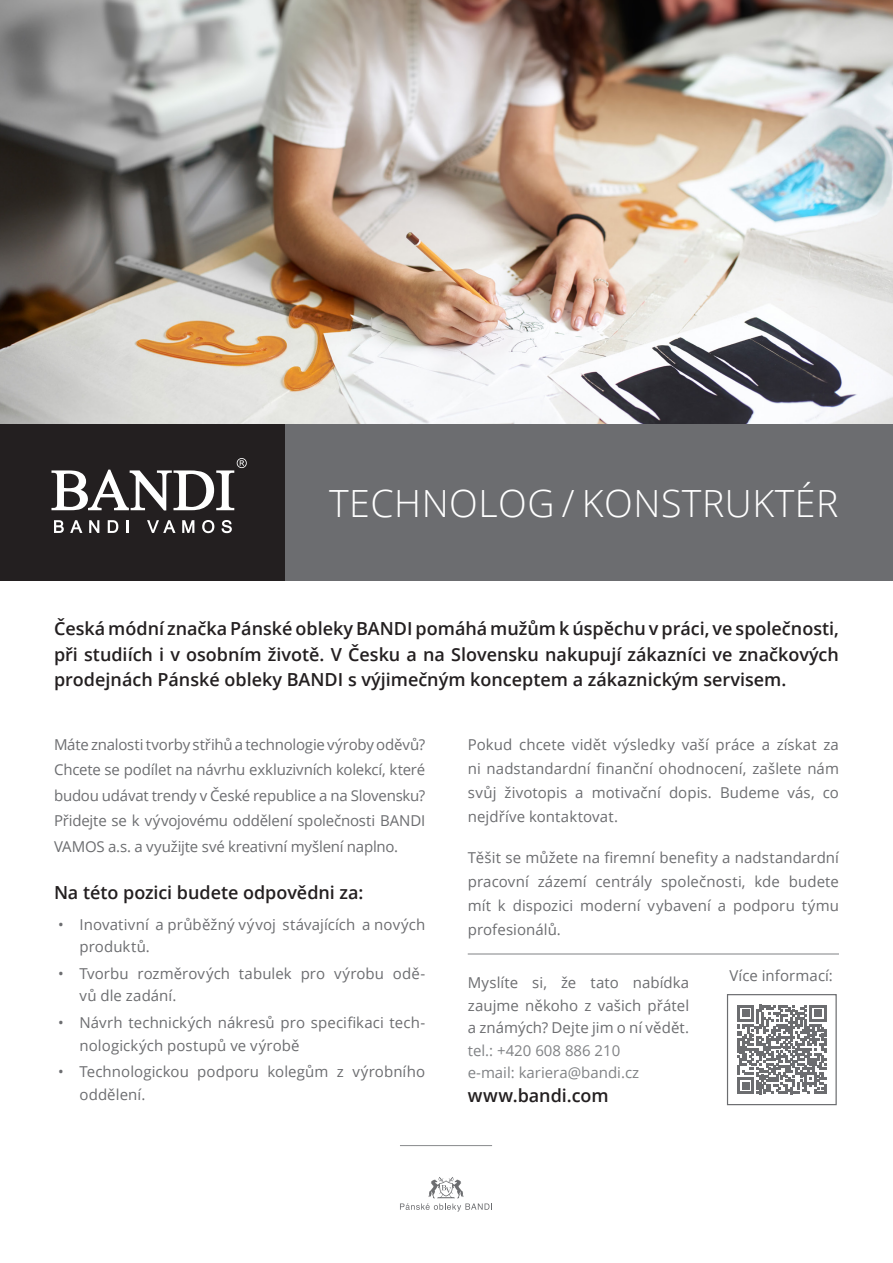
<style>
.page{position:relative;width:893px;height:1263px;background:#fff}
.page>*{position:absolute;margin:0;border:0;box-sizing:border-box;transform-origin:0 0}
.t1{font:300 37.5px "Open Sans";letter-spacing:.015em;color:#fff}
.Text{font:600 18px/25.5px "Open Sans";color:#231f20;text-align:justify}
.Text-2{font:15px/22.5px "Open Sans";letter-spacing:.005em;color:#6c6d70;text-align:justify}
.Text-3{font:15px/22.5px "Open Sans";color:#808285}
</style>
<div class="page">
<img style="left:0;top:0;width:893px;height:424px">
<div style="left:0;top:424px;width:893px;height:156px;background:#6c6d70"></div>
<div style="left:0;top:424px;width:284px;height:156px;background:#231f20"></div>
<svg style="left:54px;top:520px;width:10px;height:13px"></svg>
<svg style="left:70px;top:520px;width:12px;height:13px"></svg>
<svg style="left:222px;top:520px;width:10px;height:13px"></svg>
<svg style="left:89px;top:520px;width:10px;height:13px"></svg>
<svg style="left:182px;top:520px;width:12px;height:13px"></svg>
<svg style="left:147px;top:520px;width:28px;height:13px"></svg>
<svg style="left:202px;top:520px;width:12px;height:13px"></svg>
<svg style="left:108px;top:520px;width:10px;height:13px"></svg>
<svg style="left:126px;top:520px;width:3px;height:13px"></svg>
<svg style="left:51px;top:458px;width:196px;height:52px"></svg>
<svg style="left:737px;top:1005px;width:89px;height:89px"></svg>
<div style="left:727px;top:994px;width:110px;height:111px;border:1px solid #6c6d70"></div>
<hr style="left:468px;top:954px;width:371px;height:1px;background:#808285">
<hr style="left:400px;top:1145px;width:92px;height:1px;background:#87898c">
<svg style="left:400px;top:1177px;width:92px;height:34px"></svg>
<p class="t1" style="left:329px;top:478px;width:511px">TECHNOLOG / KONSTRUKTÉR</p>
<p class="Text" style="left:54px;top:616px;width:786px">Česká módní značka Pánské obleky BANDI pomáhá mužům k úspěchu v práci, ve společnosti, při studiích i v osobním životě. V Česku a na Slovensku nakupují zákazníci ve značkových prodejnách Pánské obleky BANDI s výjimečným konceptem a zákaznickým servisem.</p>
<p class="Text-2" style="left:54px;top:731px;width:373px;line-height:25.5px">Máte znalosti tvorby střihů a technologie výroby oděvů?<br>Chcete se podílet na návrhu exkluzivních kolekcí, které budou udávat trendy v České republice a na Slovensku?<br>Přidejte se k vývojovému oddělení společnosti BANDI VAMOS a.s. a využijte své kreativní myšlení naplno.</p>
<p class="Text" style="left:54px;top:879px;width:311px">Na této pozici budete odpovědni za:</p>
<p class="Text-2" style="left:80px;top:912px;width:347px;text-indent:-21px">• Inovativní a průběžný vývoj stávajících a nových produktů.</p>
<p class="Text-2" style="left:80px;top:962px;width:347px;text-indent:-21px">• Tvorbu rozměrových tabulek pro výrobu odě&shy;vů dle zadání.</p>
<p class="Text-2" style="left:80px;top:1011px;width:347px;text-indent:-21px">• Návrh technických nákresů pro specifikaci tech&shy;nologických postupů ve výrobě</p>
<p class="Text-2" style="left:80px;top:1060px;width:347px;text-indent:-21px">• Technologickou podporu kolegům z výrobního oddělení.</p>
<p class="Text-2" style="left:468px;top:732px;width:373px;line-height:24px">Pokud chcete vidět výsledky vaší práce a získat za ni nadstandardní finanční ohodnocení, zašlete nám svůj životopis a motivační dopis. Budeme vás, co nejdříve kontaktovat.</p>
<p class="Text-2" style="left:468px;top:845px;width:373px;line-height:24px">Těšit se můžete na firemní benefity a nadstandardní pracovní zázemí centrály společnosti, kde budete mít k dispozici moderní vybavení a podporu týmu profesionálů.</p>
<p class="Text-2" style="left:468px;top:971px;width:223px">Myslíte si, že tato nabídka zaujme někoho z vašich přátel a známých? Dejte jim o ní vědět.</p>
<p class="Text-3" style="left:468px;top:1038px;width:173px">tel.: +420 608 886 210 e-mail: kariera@bandi.cz</p>
<p class="Text" style="left:468px;top:1082px;width:142px">www.bandi.com</p>
<p class="Text-2" style="left:729px;top:963px;width:105px">Více informací:</p>
</div>
